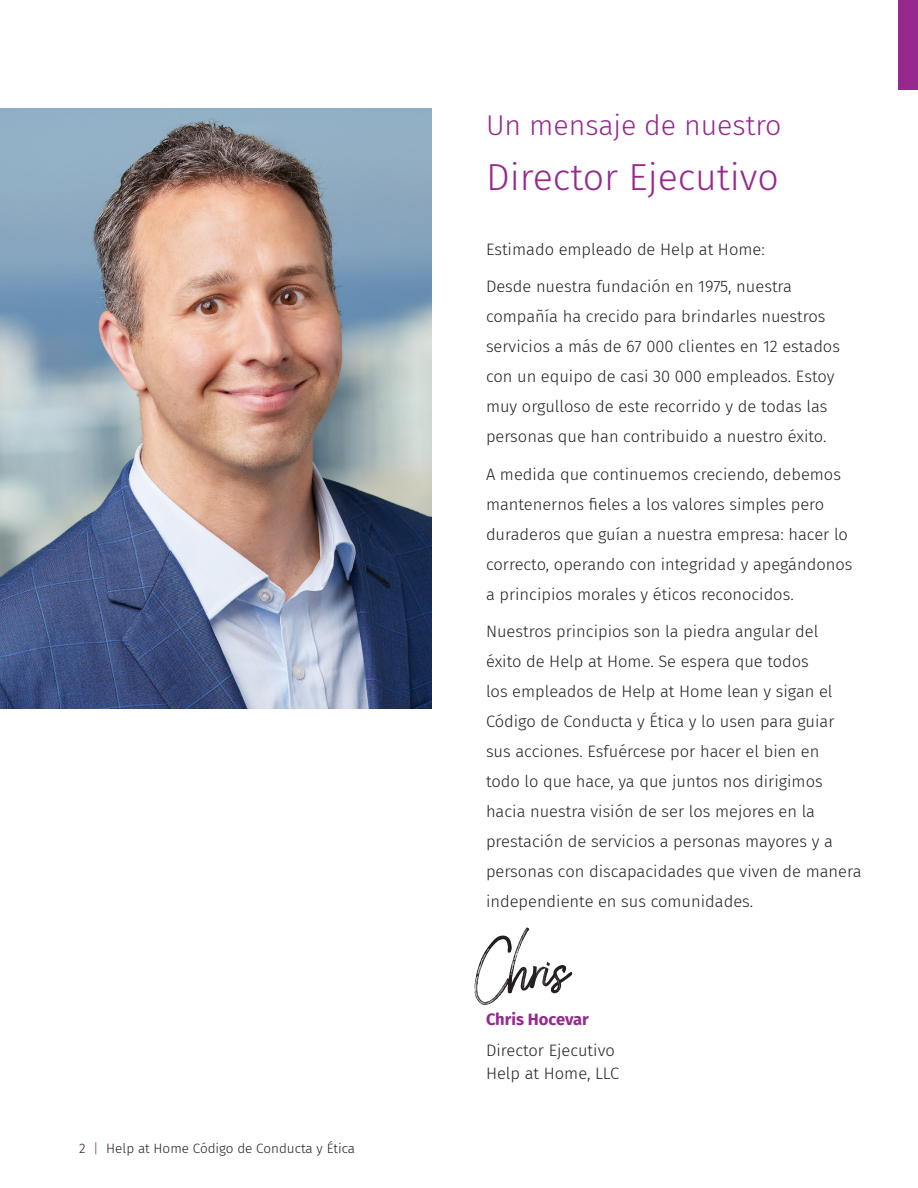
<style>
.page{position:relative;width:918px;height:1188px;background:#fff}
.page>*{position:absolute;margin:0;border:0;box-sizing:border-box;transform-origin:0 0}
.t1{font:75px "Brownhill Script";color:#231f20}
.HaH_Paragraph{font:300 37.5px "Fira Sans";color:#96288e}
.HaH_Paragraph-2{font:300 28.5px "Fira Sans";color:#96288e}
.HaH_Paragraph-3{font:300 16.5px/30px "Fira Sans";color:#231f20}
.t2{font:300 13.5px "Fira Sans";color:#231f20}
.s1{color:#96288e}
.s2{font-weight:700;color:#96288e}
</style>
<div class="page">
<img style="left:0;top:108px;width:432px;height:600px">
<div style="left:898px;top:0;width:20px;height:89px;background:#96288e"></div>
<p class="t2" style="left:79px;top:1138px;width:277px">2 <span class="s1">|</span> Help at Home Código de Conducta y Ética</p>
<p class="HaH_Paragraph-2" style="left:486px;top:105px;width:297px">Un mensaje de nuestro</p>
<p class="HaH_Paragraph" style="left:486px;top:151px;width:294px">Director Ejecutivo</p>
<p class="HaH_Paragraph-3" style="left:486px;top:234px;width:280px">Estimado empleado de Help at Home:</p>
<p class="HaH_Paragraph-3" style="left:486px;top:271px;width:356px">Desde nuestra fundación en 1975, nuestra compañía ha crecido para brindarles nuestros servicios a más de 67 000 clientes en 12 estados con un equipo de casi 30 000 empleados. Estoy muy orgulloso de este recorrido y de todas las personas que han contribuido a nuestro éxito.</p>
<p class="HaH_Paragraph-3" style="left:486px;top:459px;width:368px">A medida que continuemos creciendo, debemos mantenernos fieles a los valores simples pero duraderos que guían a nuestra empresa: hacer lo correcto, operando con integridad y apegándonos a principios morales y éticos reconocidos.</p>
<p class="HaH_Paragraph-3" style="left:486px;top:617px;width:377px">Nuestros principios son la piedra angular del<br>éxito de Help at Home. Se espera que todos<br>los empleados de Help at Home lean y sigan el Código de Conducta y Ética y lo usen para guiar sus acciones. Esfuércese por hacer el bien en<br>todo lo que hace, ya que juntos nos dirigimos hacia nuestra visión de ser los mejores en la prestación de servicios a personas mayores y a personas con discapacidades que viven de manera independiente en sus comunidades.</p>
<p class="t1" style="left:475px;top:918px;width:97px">Chris</p>
<p class="HaH_Paragraph-3" style="left:486px;top:1003px;width:130px;line-height:31.5px"><span class="s2">Chris Hocevar<br></span>Director Ejecutivo</p>
<p class="HaH_Paragraph-3" style="left:486px;top:1058px;width:135px">Help at Home, LLC</p>
</div>
